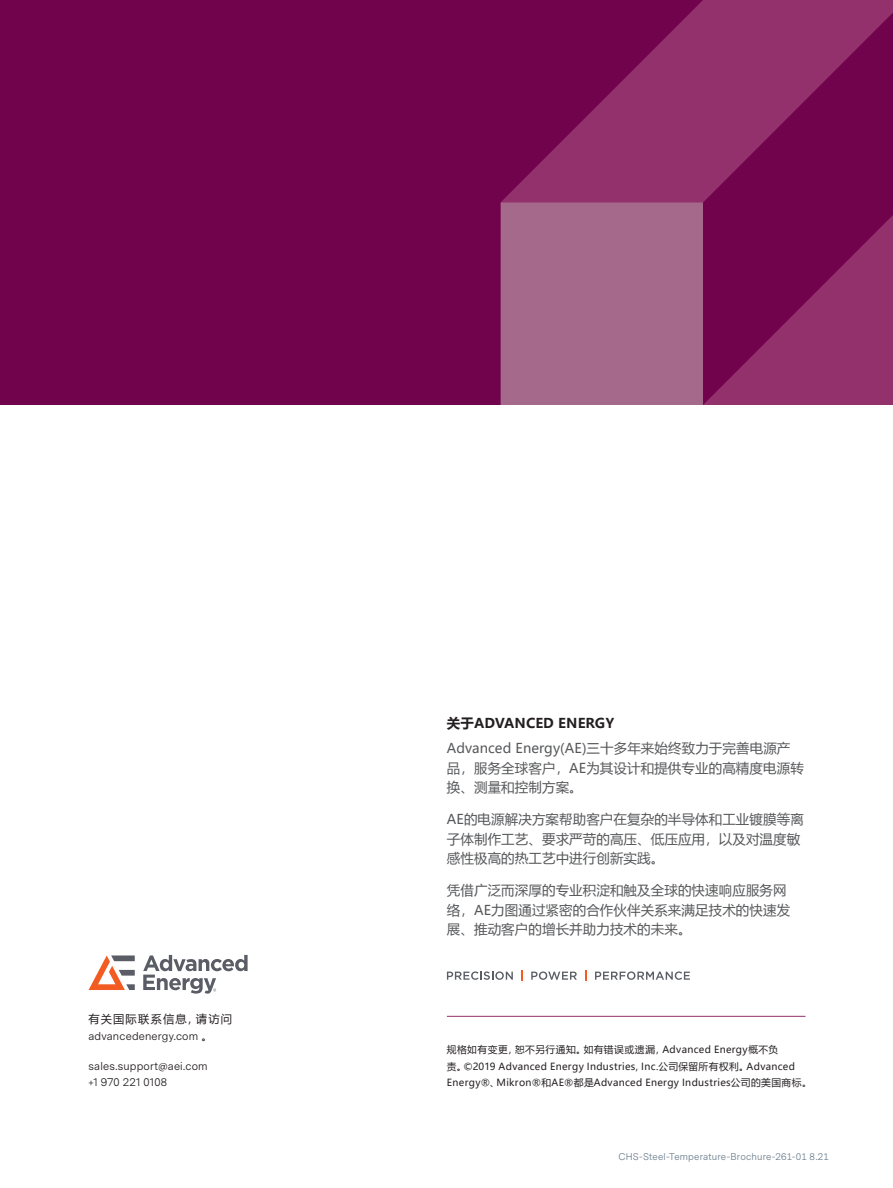
<style>
.page{position:relative;width:893px;height:1188px;background:#fff}
.page>*{position:absolute;margin:0;border:0;box-sizing:border-box;transform-origin:0 0}
.t1{font:13.5px/19.8px "Microsoft Ya Hei";letter-spacing:.005em;color:#57585a}
.t2{font:700 13.5px "Microsoft Ya Hei";letter-spacing:.01em;color:#231f20}
.t3{font:11.25px/16.5px "Messina Sans";letter-spacing:.015em;color:#231f20}
.t4{font:11.25px "Microsoft Ya Hei";letter-spacing:.1em;color:#231f20}
.t5{font:9.75px/16.5px "Microsoft Ya Hei";letter-spacing:.035em;color:#231f20}
.t6{font:9.75px "Messina Sans";letter-spacing:.02em;color:#6c7e8e}
.s1{font-family:"Microsoft Ya Hei"}
</style>
<div class="page">
<svg style="left:716px;top:0;width:177px;height:405px;background:#811a5b"></svg>
<svg style="left:0;top:0;width:716px;height:405px;background:#7a1456"></svg>
<svg style="left:447px;top:971px;width:66px;height:9px"></svg>
<svg style="left:531px;top:971px;width:46px;height:9px"></svg>
<svg style="left:595px;top:971px;width:95px;height:9px"></svg>
<svg style="left:521px;top:970px;width:2px;height:11px"></svg>
<hr style="left:447px;top:1016px;width:358px;height:1px;background:#93316c">
<svg style="left:89px;top:955px;width:46px;height:35px"></svg>
<svg style="left:143px;top:955px;width:105px;height:39px"></svg>
<p class="t4" style="left:89px;top:1012px;width:145px">有关国际联系信息，请访问</p>
<p class="t3" style="left:89px;top:1028px;width:126px">advancedenergy.com <span class="s1">。</span></p>
<p class="t3" style="left:89px;top:1058px;width:121px">sales.support@aei.com +1 970 221 0108</p>
<p class="t2" style="left:447px;top:713px;width:169px">关于ADVANCED ENERGY</p>
<p class="t1" style="left:447px;top:738px;width:358px">Advanced Energy(AE)三十多年来始终致力于完善电源产品，服务全球客户，AE为其设计和提供专业的高精度电源转换、测量和控制方案。</p>
<p class="t1" style="left:447px;top:809px;width:358px">AE的电源解决方案帮助客户在复杂的半导体和工业镀膜等离子体制作工艺、要求严苛的高压、低压应用，以及对温度敏感性极高的热工艺中进行创新实践。</p>
<p class="t1" style="left:447px;top:880px;width:345px">凭借广泛而深厚的专业积淀和触及全球的快速响应服务网络，AE力图通过紧密的合作伙伴关系来满足技术的快速发展、推动客户的增长并助力技术的未来。</p>
<p class="t5" style="left:447px;top:1041px;width:366px">规格如有变更，恕不另行通知。如有错误或遗漏，Advanced Energy概不负<br>责。©2019 Advanced Energy Industries, Inc.公司保留所有权利。Advanced<br>Energy®、Mikron®和AE®都是Advanced Energy Industries公司的美国商标。</p>
<p class="t6" style="left:618px;top:1151px;width:212px">CHS-Steel-Temperature-Brochure-261-01 8.21</p>
</div>
